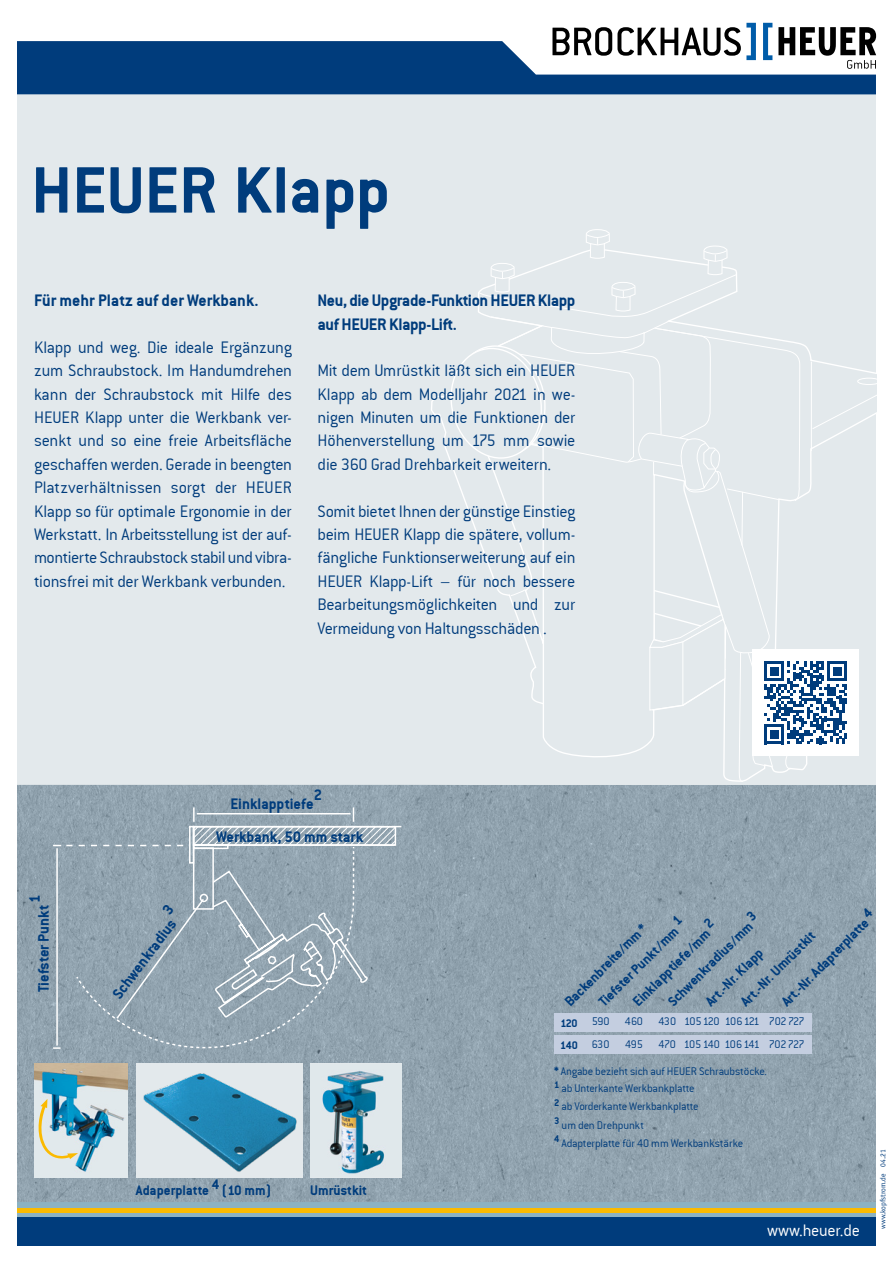
<style>
.page{position:relative;width:893px;height:1263px;background:#fff}
.page>*{position:absolute;margin:0;border:0;box-sizing:border-box;transform-origin:0 0}
.t1{font:72px "Conduit ITCTT Bold";color:#003c7c}
.t2{font:18px/23.4px "Conduit ITCTT Light";letter-spacing:-.015em;color:#003c7c;text-align:justify}
.t3{font:18px/23.4px "Conduit ITCTT Bold";letter-spacing:-.02em;color:#003c7c}
.t4{font:18px "Conduit ITCTT Bold";color:#003c7c}
.t5{font:18px "Conduit ITCTT Light";letter-spacing:-.015em;color:#fff}
.t6{font:16.5px "Conduit ITCTT Bold";color:#003c7c}
.t7{font:15px/24.9px "Conduit ITCTT Bold";color:#003c7c}
.t8{font:12px/18.3px "Conduit ITCTT Light";letter-spacing:-.015em;color:#003c7c}
.t9{font:12px "Conduit ITCTT Light";letter-spacing:-.04em;color:#003c7c}
.t10{font:12px "Conduit ITCTT Bold";letter-spacing:-.03em;color:#003c7c}
.t11{font:7.5px "Officina Sans";color:#003c7c}
.s1{font-family:"Conduit ITCTT Light"}
.s2{font-family:"Conduit ITCTT Bold"}
</style>
<div class="page">
<div style="left:17px;top:93px;width:859px;height:1108px;background:#e3e9ec"></div>
<svg style="left:17px;top:41px;width:859px;height:53px;fill:#003c7c"></svg>
<svg style="left:778px;top:27px;width:98px;height:42px"></svg>
<svg style="left:763px;top:23px;width:9px;height:37px"></svg>
<svg style="left:552px;top:23px;width:204px;height:37px"></svg>
<div style="left:17px;top:1216px;width:859px;height:30px;background:#003c7c"></div>
<div style="left:17px;top:1199px;width:859px;height:17px;background:#8cb2c2"></div>
<hr style="left:17px;top:1209px;width:859px;height:4px;background:#fbba00">
<img style="left:17px;top:785px;width:859px;height:417px">
<svg style="left:52px;top:806px;width:303px;height:243px"></svg>
<div style="left:136px;top:1063px;width:166px;height:115px;background:#e3e9ec"></div>
<img style="left:143px;top:1073px;width:154px;height:99px">
<div style="left:310px;top:1063px;width:91px;height:115px;background:#e3e9ec"></div>
<img style="left:322px;top:1071px;width:62px;height:103px">
<img style="left:34px;top:1064px;width:94px;height:114px">
<svg style="left:36px;top:1099px;width:42px;height:61px"></svg>
<div style="left:554px;top:1013px;width:258px;height:18px;background:#c4cee0"></div>
<div style="left:554px;top:1036px;width:258px;height:18px;background:#c4cee0"></div>
<svg style="left:449px;top:229px;width:427px;height:553px"></svg>
<svg style="left:66px;top:825px;width:337px;height:224px"></svg>
<h1 class="t1" style="left:31px;top:148px;width:360px">HEUER Klapp</h1>
<p class="t4" style="left:34px;top:290px;width:226px">Für mehr Platz auf der Werkbank.</p>
<p class="t2" style="left:34px;top:335px;width:259px">Klapp und weg. Die ideale Ergänzung zum Schraubstock. Im Handumdrehen kann der Schraubstock mit Hilfe des HEUER Klapp unter die Werkbank ver&shy;senkt und so eine freie Arbeitsfläche geschaffen werden. Gerade in beengten Platzverhältnissen sorgt der HEUER Klapp so für optimale Ergonomie in der Werkstatt. In Arbeitsstellung ist der auf&shy;montierte Schraubstock stabil und vibra&shy;tionsfrei mit der Werkbank verbunden.</p>
<p class="t3" style="left:317px;top:288px;width:259px">Neu, die Upgrade-Funktion HEUER Klapp auf HEUER Klapp-Lift.</p>
<p class="t2" style="left:317px;top:358px;width:259px">Mit dem Umrüstkit läßt sich ein HEUER Klapp ab dem Modelljahr 2021 in we&shy;nigen Minuten um die Funktionen der Höhenverstellung um 175 mm sowie die 360 Grad Drehbarkeit erweitern.</p>
<p class="t2" style="left:317px;top:499px;width:259px">Somit bietet Ihnen der günstige Einstieg beim HEUER Klapp die spätere, vollum&shy;fängliche Funktionserweiterung auf ein HEUER Klapp-Lift – für noch bessere Bearbeitungsmöglichkeiten und zur Vermeidung von Haltungsschäden .</p>
<p class="t6" style="left:314px;top:785px;width:10px">2</p>
<p class="t6" style="left:230px;top:794px;width:85px">Einklapptiefe</p>
<p class="t6" style="left:25px;top:903px;width:10px;rotate:-90deg">1</p>
<p class="t6" style="left:34px;top:992px;width:88px;rotate:-90deg">Tiefster Punkt</p>
<p class="t6" style="left:108px;top:991px;width:97px;rotate:-53deg">Schwenkradius</p>
<p class="t6" style="left:216px;top:827px;width:149px">Werkbank, 50 mm stark</p>
<p class="t7" style="left:136px;top:1177px;width:137px">Adaperplatte 4 (10 mm)</p>
<p class="t7" style="left:310px;top:1177px;width:58px">Umrüstkit</p>
<p class="t7" style="left:775px;top:995px;width:129px;rotate:-45deg">Art.-Nr. Adapterplatte 4</p>
<p class="t7" style="left:661px;top:995px;width:125px;rotate:-45deg">Schwenkradius/mm 3</p>
<p class="t7" style="left:592px;top:995px;width:118px;rotate:-45deg">Tiefster Punkt/mm 1</p>
<p class="t7" style="left:626px;top:995px;width:115px;rotate:-45deg">Einklapptiefe/mm 2</p>
<p class="t7" style="left:558px;top:995px;width:112px;rotate:-45deg">Backenbreite/mm *</p>
<p class="t7" style="left:716px;top:977px;width:101px;text-indent:-25px;rotate:-45deg">Art.-Nr. Klapp<br>Art.-Nr. Umrüstkit</p>
<p class="t10" style="left:560px;top:1016px;width:50px">120 <span class="s1">590</span></p>
<p class="t8" style="left:625px;top:1012px;width:20px">460</p>
<p class="t9" style="left:658px;top:1014px;width:148px">430 105120 106121 702 727</p>
<p class="t10" style="left:560px;top:1038px;width:51px">140 <span class="s1">630</span></p>
<p class="t8" style="left:625px;top:1034px;width:19px">495</p>
<p class="t9" style="left:659px;top:1037px;width:148px">470 105140 106141 702 727</p>
<p class="t8" style="left:554px;top:1061px;width:214px"><span class="s2">*</span> Angabe bezieht sich auf HEUER Schraubstöcke.</p>
<p class="t8" style="left:554px;top:1079px;width:191px"><sup>1</sup> ab Unterkante Werkbankplatte<br><sup>2</sup> ab Vorderkante Werkbankplatte<br><sup>3</sup> um den Drehpunkt<br><sup>4</sup> Adapterplatte für 40 mm Werkbankstärke</p>
<p class="t5" style="left:767px;top:1219px;width:94px">www.heuer.de</p>
<p class="t11" style="left:878px;top:1228px;width:80px;rotate:-90deg">www.kopfstrom.de 04.21</p>
</div>
